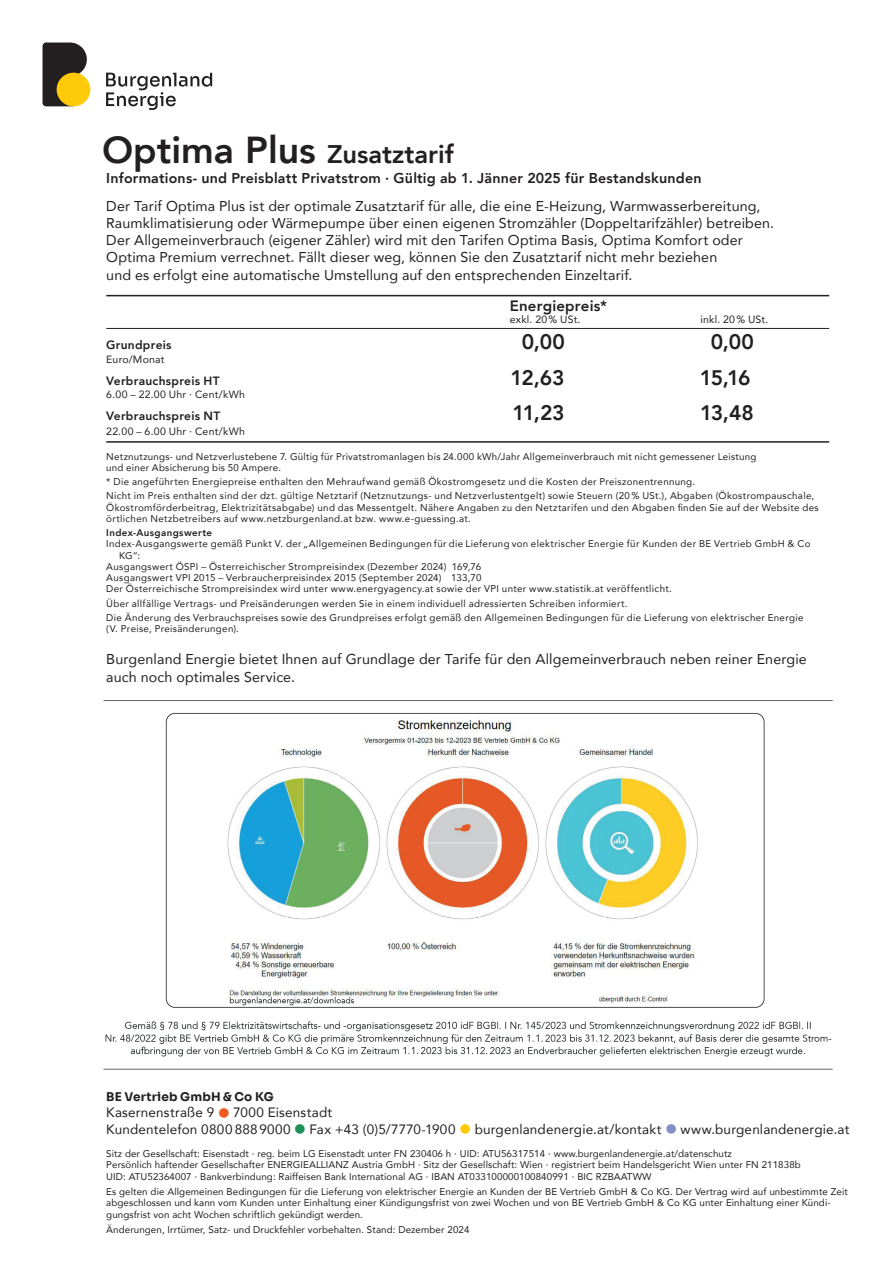
<style>
.page{position:relative;width:893px;height:1263px;background:#fff}
.page>*{position:absolute;margin:0;border:0;box-sizing:border-box;transform-origin:0 0}
.t1{font:800 25.5px "Avenir LT Com";color:#231f20}
.t2{font:800 21px "Avenir LT Com";letter-spacing:-.045em;color:#231f20}
.t3{font:800 15px "Avenir LT Com";letter-spacing:.015em;color:#231f20}
.t4{font:14.25px/17.2px "Avenir LT Com";letter-spacing:.01em;color:#231f20}
.t5{font:800 14.25px "Avenir LT Com";letter-spacing:.015em;color:#231f20}
.t6{font:13.5px/16.5px "Avenir LT Com";letter-spacing:.01em;color:#231f20}
.t7{font:800 12px "Avenir LT Com";letter-spacing:.02em;color:#231f20}
.t8{font:12px "Sora";letter-spacing:.02em;color:#231f20}
.t9{font:10.5px "Avenir LT Com";letter-spacing:.02em;color:#231f20}
.t10{font:9.75px/11.2px "Avenir LT Com";letter-spacing:.03em;color:#231f20}
.t11{font:9.75px/11.2px "Avenir LT Com";letter-spacing:.01em;color:#231f20}
.t12{font:800 9.75px "Avenir LT Com";letter-spacing:.04em;color:#231f20}
.s1{font-size:37.5px}
.s2{color:#f15921}
.s3{color:#1e9059}
.s4{color:#feca0a}
.s5{color:#838fc7}
</style>
<div class="page">
<img style="left:103px;top:700px;width:730px;height:370px">
<hr style="left:106px;top:295px;width:723px;height:1px;background:#231f20">
<hr style="left:106px;top:328px;width:723px;height:1px;background:#231f20">
<hr style="left:106px;top:441px;width:723px;height:2px;background:#231f20">
<svg style="left:43px;top:43px;width:44px;height:63px;background:#34302f"></svg>
<div style="left:57px;top:73px;width:33px;height:33px;background:#feca0a;border-radius:50%"></div>
<svg style="left:106px;top:73px;width:106px;height:37px"></svg>
<h1 class="t1" style="left:102px;top:139px;width:353px"><span class="s1">Optima Plus</span> Zusatztarif</h1>
<h3 class="t5" style="left:106px;top:169px;width:597px">Informations- und Preisblatt Privatstrom · Gültig ab 1. Jänner 2025 für Bestandskunden</h3>
<p class="t4" style="left:106px;top:197px;width:669px">Der Tarif Optima Plus ist der optimale Zusatztarif für alle, die eine E-Heizung, Warmwasserbereitung, Raumklimatisierung oder Wärmepumpe über einen eigenen Stromzähler (Doppeltarifzähler) betreiben.<br>Der Allgemeinverbrauch (eigener Zähler) wird mit den Tarifen Optima Basis, Optima Komfort oder Optima Premium verrechnet. Fällt dieser weg, können Sie den Zusatztarif nicht mehr beziehen<br>und es erfolgt eine automatische Umstellung auf den entsprechenden Einzeltarif.</p>
<h3 class="t3" style="left:510px;top:297px;width:99px">Energiepreis*</h3>
<p class="t9" style="left:510px;top:313px;width:72px">exkl. 20% USt.</p>
<p class="t9" style="left:700px;top:313px;width:69px">inkl. 20% USt.</p>
<p class="t7" style="left:106px;top:338px;width:67px">Grundpreis</p>
<h2 class="t2" style="left:522px;top:330px;width:45px">0,00</h2>
<h2 class="t2" style="left:711px;top:330px;width:45px">0,00</h2>
<p class="t9" style="left:106px;top:353px;width:60px">Euro/Monat</p>
<p class="t7" style="left:106px;top:373px;width:115px">Verbrauchspreis HT</p>
<h2 class="t2" style="left:511px;top:365px;width:56px">12,63</h2>
<h2 class="t2" style="left:700px;top:365px;width:52px">15,16</h2>
<p class="t9" style="left:106px;top:388px;width:140px">6.00 – 22.00 Uhr · Cent/kWh</p>
<p class="t7" style="left:106px;top:409px;width:115px">Verbrauchspreis NT</p>
<h2 class="t2" style="left:512px;top:400px;width:54px">11,23</h2>
<h2 class="t2" style="left:700px;top:400px;width:55px">13,48</h2>
<p class="t9" style="left:106px;top:425px;width:140px">22.00 – 6.00 Uhr · Cent/kWh</p>
<p class="t10" style="left:106px;top:451px;width:652px">Netznutzungs- und Netzverlustebene 7. Gültig für Privatstromanlagen bis 24.000 kWh/Jahr Allgemeinverbrauch mit nicht gemessener Leistung und einer Absicherung bis 50 Ampere.</p>
<p class="t10" style="left:106px;top:475px;width:709px;line-height:14.2px">* Die angeführten Energiepreise enthalten den Mehraufwand gemäß Ökostromgesetz und die Kosten der Preiszonentrennung.<br>Nicht im Preis enthalten sind der dzt. gültige Netztarif (Netznutzungs- und Netzverlustentgelt) sowie Steuern (20 % USt.), Abgaben (Ökostrompauschale,</p>
<p class="t10" style="left:106px;top:502px;width:714px">Ökostromförderbeitrag, Elektrizitätsabgabe) und das Messentgelt. Nähere Angaben zu den Netztarifen und den Abgaben finden Sie auf der Website des örtlichen Netzbetreibers auf www.netzburgenland.at bzw. www.e-guessing.at.</p>
<p class="t12" style="left:106px;top:527px;width:107px">Index-Ausgangswerte</p>
<p class="t10" style="left:106px;top:538px;width:706px">Index-Ausgangswerte gemäß Punkt V. der „Allgemeinen Bedingungen für die Lieferung von elektrischer Energie für Kunden der BE Vertrieb GmbH &amp; Co</p>
<p class="t10" style="left:119px;top:550px;width:23px">KG“:</p>
<p class="t10" style="left:106px;top:561px;width:376px">Ausgangswert ÖSPI – Österreichischer Strompreisindex (Dezember 2024) 169,76</p>
<p class="t10" style="left:106px;top:572px;width:377px">Ausgangswert VPI 2015 – Verbraucherpreisindex 2015 (September 2024) 133,70</p>
<p class="t10" style="left:106px;top:583px;width:567px">Der Österreichische Strompreisindex wird unter www.energyagency.at sowie der VPI unter www.statistik.at veröffentlicht.</p>
<p class="t10" style="left:106px;top:596px;width:699px;line-height:14.2px">Über allfällige Vertrags- und Preisänderungen werden Sie in einem individuell adressierten Schreiben informiert.<br>Die Änderung des Verbrauchspreises sowie des Grundpreises erfolgt gemäß den Allgemeinen Bedingungen für die Lieferung von elektrischer Energie</p>
<p class="t10" style="left:106px;top:623px;width:134px">(V. Preise, Preisänderungen).</p>
<h3 class="t4" style="left:106px;top:651px;width:702px">Burgenland Energie bietet Ihnen auf Grundlage der Tarife für den Allgemeinverbrauch neben reiner Energie auch noch optimales Service.</h3>
<p class="t8" style="left:106px;top:1087px;width:169px">BE Vertrieb GmbH &amp; Co KG</p>
<h3 class="t6" style="left:106px;top:1104px;width:745px">Kasernenstraße 9 <span class="s2">●</span> 7000 Eisenstadt<br>Kundentelefon 0800 8889000 <span class="s3">●</span> Fax +43 (0)5/7770-1900 <span class="s4">●</span> burgenlandenergie.at/kontakt <span class="s5">●</span> www.burgenlandenergie.at</h3>
<p class="t11" style="left:106px;top:1148px;width:696px">Sitz der Gesellschaft: Eisenstadt · reg. beim LG Eisenstadt unter FN 230406 h · UID: ATU56317514 · www.burgenlandenergie.at/datenschutz<br>Persönlich haftender Gesellschafter ENERGIEALLIANZ Austria GmbH · Sitz der Gesellschaft: Wien · registriert beim Handelsgericht Wien unter FN 211838b<br>UID: ATU52364007 · Bankverbindung: Raiffeisen Bank International AG · IBAN AT033100000100840991 · BIC RZBAATWW</p>
<p class="t11" style="left:106px;top:1186px;width:743px">Es gelten die Allgemeinen Bedingungen für die Lieferung von elektrischer Energie an Kunden der BE Vertrieb GmbH &amp; Co KG. Der Vertrag wird auf unbestimmte Zeit abgeschlossen und kann vom Kunden unter Einhaltung einer Kündigungsfrist von zwei Wochen und von BE Vertrieb GmbH &amp; Co KG unter Einhaltung einer Kündi&shy;gungsfrist von acht Wochen schriftlich gekündigt werden.</p>
<p class="t11" style="left:106px;top:1224px;width:365px">Änderungen, Irrtümer, Satz- und Druckfehler vorbehalten. Stand: Dezember 2024</p>
</div>
